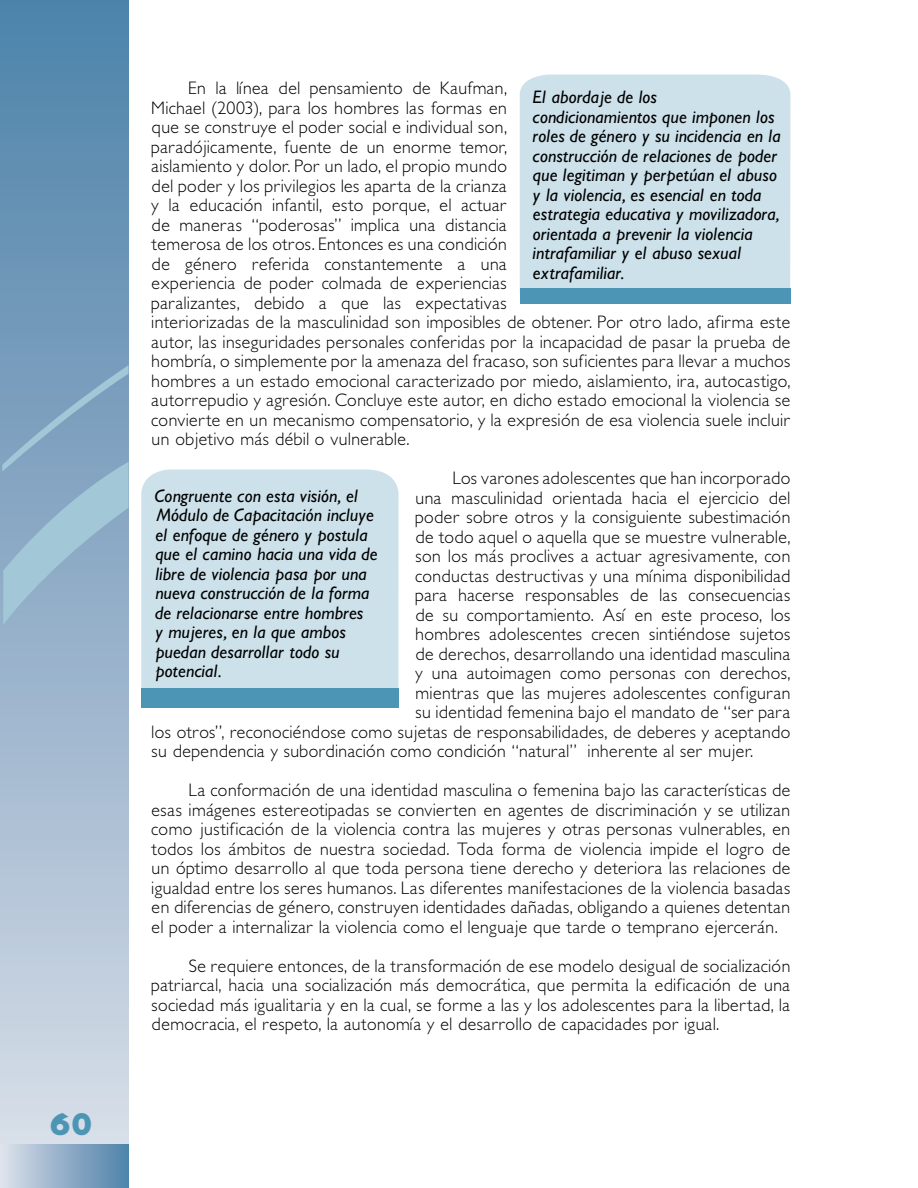
<style>
.page{position:relative;width:918px;height:1188px;background:#fff}
.page>*{position:absolute;margin:0;border:0;box-sizing:border-box;transform-origin:0 0}
.t1{font:31.5px "Gimlet Black SSK";color:#4d95b4}
.t2{font:18px/19.5px "Gimlet Light SSK";letter-spacing:.03em;color:#000;text-align:justify}
.t3{font:italic 18px/19.5px "Gimlet SSK";letter-spacing:.005em;color:#000}
</style>
<div class="page">
<svg style="left:1px;top:1px;width:128px;height:1144px;background:#93b0c9"></svg>
<svg style="left:2px;top:365px;width:127px;height:260px;background:#8badc6"></svg>
<div style="left:1px;top:1145px;width:128px;height:42px;background:linear-gradient(to right,#dbdfe9,#4d82aa)"></div>
<div style="left:520px;top:75px;width:271px;height:219px;background:#cce1ea"></div>
<div style="left:520px;top:288px;width:270px;height:16px;background:#4d95b4"></div>
<div style="left:141px;top:469px;width:258px;height:236px;background:#cce1ea"></div>
<div style="left:141px;top:689px;width:257px;height:19px;background:#4d95b4"></div>
<h1 class="t1" style="left:50px;top:1106px;width:44px">60</h1>
<p class="t2" style="left:152px;top:79px;width:640px;text-align:left;text-indent:38px">En la línea del pensamiento de Kaufman,<br>Michael (2003), para los hombres las formas en<br>que se construye el poder social e individual son,<br>paradójicamente, fuente de un enorme temor,<br>aislamiento y dolor. Por un lado, el propio mundo<br>del poder y los privilegios les aparta de la crianza<br>y la educación infantil, esto porque, el actuar<br>de maneras “poderosas” implica una distancia<br>temerosa de los otros. Entonces es una condición<br>de género referida constantemente a una<br>experiencia de poder colmada de experiencias<br>paralizantes, debido a que las expectativas<br>interiorizadas de la masculinidad son imposibles de obtener. Por otro lado, afirma este autor, las inseguridades personales conferidas por la incapacidad de pasar la prueba de hombría, o simplemente por la amenaza del fracaso, son suficientes para llevar a muchos hombres a un estado emocional caracterizado por miedo, aislamiento, ira, autocastigo, autorrepudio y agresión. Concluye este autor, en dicho estado emocional la violencia se convierte en un mecanismo compensatorio, y la expresión de esa violencia suele incluir un objetivo más débil o vulnerable.</p>
<p class="t2" style="left:453px;top:469px;width:339px">Los varones adolescentes que han incorporado</p>
<p class="t2" style="left:416px;top:488px;width:376px">una masculinidad orientada hacia el ejercicio del</p>
<p class="t2" style="left:416px;top:508px;width:376px">poder sobre otros y la consiguiente subestimación</p>
<p class="t2" style="left:416px;top:527px;width:376px">de todo aquel o aquella que se muestre vulnerable,</p>
<p class="t2" style="left:416px;top:547px;width:376px">son los más proclives a actuar agresivamente, con</p>
<p class="t2" style="left:416px;top:566px;width:376px">conductas destructivas y una mínima disponibilidad</p>
<p class="t2" style="left:416px;top:586px;width:376px">para hacerse responsables de las consecuencias</p>
<p class="t2" style="left:416px;top:605px;width:376px">de su comportamiento. Así en este proceso, los</p>
<p class="t2" style="left:416px;top:625px;width:376px">hombres adolescentes crecen sintiéndose sujetos</p>
<p class="t2" style="left:416px;top:644px;width:376px">de derechos, desarrollando una identidad masculina</p>
<p class="t2" style="left:416px;top:664px;width:376px">y una autoimagen como personas con derechos,</p>
<p class="t2" style="left:416px;top:683px;width:376px">mientras que las mujeres adolescentes configuran</p>
<p class="t2" style="left:416px;top:703px;width:376px">su identidad femenina bajo el mandato de “ser para</p>
<p class="t2" style="left:152px;top:722px;width:640px">los otros”, reconociéndose como sujetas de responsabilidades, de deberes y aceptando</p>
<p class="t2" style="left:152px;top:742px;width:603px">su dependencia y subordinación como condición “natural” inherente al ser mujer.</p>
<p class="t2" style="left:152px;top:781px;width:640px;text-indent:38px">La conformación de una identidad masculina o femenina bajo las características de esas imágenes estereotipadas se convierten en agentes de discriminación y se utilizan como justificación de la violencia contra las mujeres y otras personas vulnerables, en todos los ámbitos de nuestra sociedad. Toda forma de violencia impide el logro de un óptimo desarrollo al que toda persona tiene derecho y deteriora las relaciones de igualdad entre los seres humanos. Las diferentes manifestaciones de la violencia basadas en diferencias de género, construyen identidades dañadas, obligando a quienes detentan el poder a internalizar la violencia como el lenguaje que tarde o temprano ejercerán.</p>
<p class="t2" style="left:152px;top:956px;width:640px;text-indent:38px">Se requiere entonces, de la transformación de ese modelo desigual de socialización patriarcal, hacia una socialización más democrática, que permita la edificación de una sociedad más igualitaria y en la cual, se forme a las y los adolescentes para la libertad, la democracia, el respeto, la autonomía y el desarrollo de capacidades por igual.</p>
<p class="t3" style="left:533px;top:87px;width:249px">El abordaje de los condicionamientos que imponen los roles de género y su incidencia en la construcción de relaciones de poder que legitiman y perpetúan el abuso y la violencia, es esencial en toda estrategia educativa y movilizadora, orientada a prevenir la violencia intrafamiliar y el abuso sexual extrafamiliar.</p>
<p class="t3" style="left:155px;top:486px;width:224px">Congruente con esta visión, el<br>Módulo de Capacitación incluye el enfoque de género y postula que el camino hacia una vida de libre de violencia pasa por una nueva construcción de la forma de relacionarse entre hombres<br>y mujeres, en la que ambos puedan desarrollar todo su potencial.</p>
</div>
